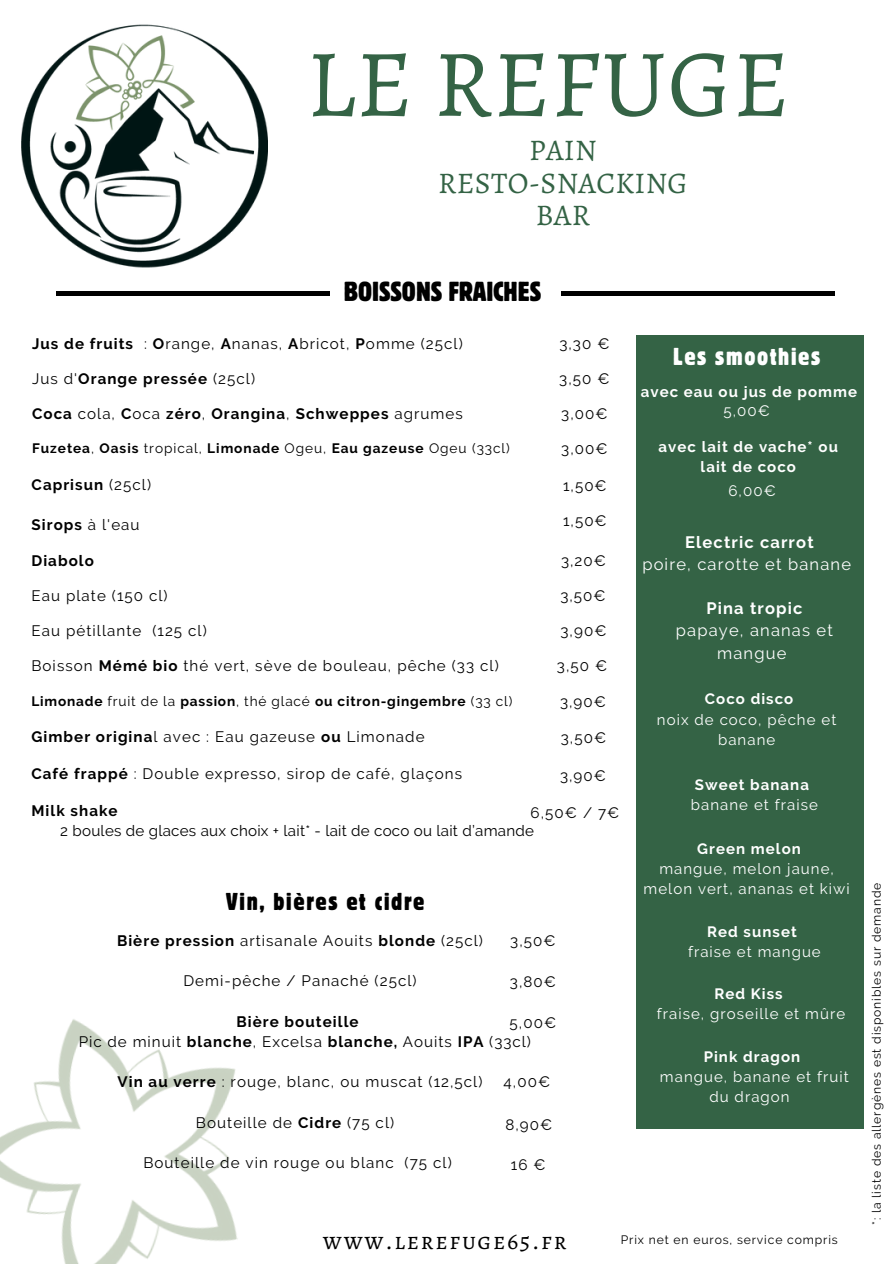
<style>
.page{position:relative;width:894px;height:1264px;background:#fff}
.page>*{position:absolute;margin:0;border:0;box-sizing:border-box;transform-origin:0 0}
.t1{font:96px "Alegreya SC";letter-spacing:.01em;color:#346345}
.t2{font:30px/32.7px "Alegreya SC";letter-spacing:.01em;color:#346345;text-align:center}
.t3{font:condensed 27.3px "Block W1 G";color:#000}
.t4{font:24.15px "Alegreya SC";letter-spacing:.07em;color:#000}
.t5{font:condensed 24.15px "Block W1 G";letter-spacing:.07em;color:#000}
.t6{font:condensed 24.15px "Block W1 G";letter-spacing:.07em;color:#fff}
.t7{font:16.5px/22.5px "Raleway";letter-spacing:.07em;color:#fff;text-align:center}
.t8{font:15.15px "Raleway";letter-spacing:.07em;color:#000}
.t9{font:700 15.15px/20.2px "Raleway";letter-spacing:.07em;color:#000}
.t10{font:15.15px/20.2px "Raleway";letter-spacing:.015em;color:#000}
.t11{font:15.15px "Raleway";color:#fff}
.t12{font:15px/20.2px "Raleway";letter-spacing:.07em;color:#fff;text-align:center}
.t13{font:700 15px/20.2px "Raleway";letter-spacing:.07em;color:#fff;text-align:center}
.t14{font:700 13.65px "Raleway";letter-spacing:.06em;color:#000}
.t15{font:12.15px "Raleway";letter-spacing:.07em;color:#000}
.s1{font-weight:700}
.s2{font-weight:400}
</style>
<div class="page">
<hr style="left:57px;top:292px;width:272px;height:3px;background:#000">
<hr style="left:561px;top:292px;width:273px;height:3px;background:#000">
<img style="left:0;top:1019px;width:238px;height:244px">
<img style="left:21px;top:24px;width:247px;height:244px">
<div style="left:635px;top:335px;width:228px;height:793px;background:#346345"></div>
<h5 class="t1" style="left:306px;top:18px;width:484px">LE REFUGE</h5>
<h5 class="t2" style="left:438px;top:133px;width:251px">PAIN<br>RESTO-SNACKING<br>BAR</h5>
<p class="t3" style="left:344px;top:274px;width:199px">BOISSONS FRAICHES</p>
<p class="t8" style="left:32px;top:334px;width:432px"><span class="s1">Jus de fruits</span> : <span class="s1">O</span>range, <span class="s1">A</span>nanas, <span class="s1">A</span>bricot, <span class="s1">P</span>omme (25cl)</p>
<p class="t8" style="left:559px;top:334px;width:52px">3,30 €</p>
<h5 class="t9" style="left:32px;top:368px;width:224px"><span class="s2">Jus d'</span>Orange pressée <span class="s2">(25cl)</span></h5>
<h4 class="t8" style="left:559px;top:369px;width:52px">3,50 €</h4>
<h5 class="t9" style="left:32px;top:403px;width:432px">Coca <span class="s2">cola,</span> C<span class="s2">oca</span> zéro<span class="s2">,</span> Orangina<span class="s2">,</span> Schweppes <span class="s2">agrumes</span></h5>
<p class="t8" style="left:561px;top:405px;width:48px">3,00€</p>
<h5 class="t14" style="left:32px;top:440px;width:479px">Fuzetea<span class="s2">,</span> Oasis <span class="s2">tropical,</span> Limonade <span class="s2">Ogeu,</span> Eau gazeuse <span class="s2">Ogeu (33cl)</span></h5>
<h5 class="t8" style="left:561px;top:440px;width:48px">3,00€</h5>
<h5 class="t9" style="left:32px;top:474px;width:121px">Caprisun <span class="s2">(25cl)</span></h5>
<h5 class="t8" style="left:563px;top:476px;width:45px">1,50€</h5>
<p class="t9" style="left:32px;top:515px;width:109px">Sirops <span class="s2">à l'eau</span></p>
<p class="t8" style="left:563px;top:511px;width:45px">1,50€</p>
<p class="t9" style="left:31px;top:550px;width:64px">Diabolo</p>
<p class="t8" style="left:561px;top:551px;width:46px">3,20€</p>
<h6 class="t8" style="left:31px;top:586px;width:138px">Eau plate (150 cl)</h6>
<h5 class="t8" style="left:560px;top:586px;width:47px">3,50€</h5>
<h5 class="t8" style="left:31px;top:622px;width:177px">Eau pétillante (125 cl)</h5>
<h5 class="t8" style="left:560px;top:622px;width:47px">3,90€</h5>
<h5 class="t8" style="left:31px;top:657px;width:468px">Boisson <span class="s1">Mémé bio</span> thé vert, sève de bouleau, pêche (33 cl)</h5>
<h5 class="t8" style="left:556px;top:657px;width:52px">3,50 €</h5>
<h5 class="t14" style="left:31px;top:693px;width:482px">Limonade <span class="s2">fruit de la</span> passion<span class="s2">, thé glacé</span> ou citron-gingembre <span class="s2">(33 cl)</span></h5>
<h5 class="t8" style="left:560px;top:692px;width:47px">3,90€</h5>
<h5 class="t8" style="left:31px;top:728px;width:394px"><span class="s1">Gimber origina</span>l avec : Eau gazeuse <span class="s1">ou</span> Limonade</h5>
<h5 class="t8" style="left:560px;top:729px;width:47px">3,50€</h5>
<h5 class="t8" style="left:31px;top:764px;width:432px"><span class="s1">Café frappé</span> : Double expresso, sirop de café, glaçons</h5>
<h5 class="t8" style="left:560px;top:766px;width:47px">3,90€</h5>
<h5 class="t10" style="left:60px;top:800px;width:475px;text-indent:-29px"><span class="s1">Milk shake<br></span>2 boules de glaces aux choix + lait* - lait de coco ou lait d’amande</h5>
<h5 class="t8" style="left:530px;top:803px;width:90px">6,50€ / 7€</h5>
<h5 class="t5" style="left:226px;top:886px;width:200px">Vin, bières et cidre</h5>
<h2 class="t8" style="left:117px;top:931px;width:367px"><span class="s1">Bière pression</span> artisanale Aouits <span class="s1">blonde</span> (25cl)</h2>
<h2 class="t8" style="left:183px;top:971px;width:235px">Demi-pêche / Panaché (25cl)</h2>
<p class="t9" style="left:79px;top:1011px;width:453px;text-indent:158px">Bière bouteille<br><span class="s2">Pic de minuit</span> blanche<span class="s2">, Excelsa</span> blanche, <span class="s2">Aouits</span> IPA <span class="s2">(33cl)</span></p>
<p class="t8" style="left:117px;top:1073px;width:366px"><span class="s1">Vin au verre</span> : rouge, blanc, ou muscat (12,5cl)</p>
<h5 class="t8" style="left:196px;top:1113px;width:200px">Bouteille de <span class="s1">Cidre</span> (75 cl)</h5>
<h5 class="t8" style="left:143px;top:1154px;width:310px">Bouteille de vin rouge ou blanc (75 cl)</h5>
<p class="t8" style="left:510px;top:1155px;width:36px">16 €</p>
<h6 class="t8" style="left:510px;top:931px;width:47px">3,50€</h6>
<h5 class="t8" style="left:509px;top:972px;width:48px">3,80€</h5>
<h5 class="t8" style="left:509px;top:1013px;width:48px">5,00€</h5>
<h5 class="t8" style="left:503px;top:1072px;width:48px">4,00€</h5>
<h1 class="t8" style="left:505px;top:1115px;width:48px">8,90€</h1>
<h5 class="t6" style="left:673px;top:341px;width:148px">Les smoothies</h5>
<h5 class="t11" style="left:723px;top:402px;width:48px">5,00€</h5>
<h5 class="t13" style="left:640px;top:382px;width:218px">avec eau ou jus de pomme</h5>
<p class="t13" style="left:658px;top:436px;width:181px">avec lait de vache* ou lait de coco</p>
<h5 class="t11" style="left:728px;top:481px;width:49px">6,00€</h5>
<h5 class="t7" style="left:642px;top:531px;width:210px"><span class="s1">Electric carrot<br></span>poire, carotte et banane</h5>
<h5 class="t7" style="left:675px;top:596px;width:158px"><span class="s1">Pina tropic </span>papaye, ananas et mangue</h5>
<h5 class="t12" style="left:656px;top:688px;width:181px"><span class="s1">Coco disco<br></span>noix de coco, pêche et banane</h5>
<h5 class="t12" style="left:690px;top:774px;width:128px;text-align:left"><span class="s1">Sweet banana </span>banane et fraise</h5>
<h5 class="t13" style="left:697px;top:838px;width:105px">Green melon</h5>
<h4 class="t12" style="left:643px;top:858px;width:208px">mangue, melon jaune, melon vert, ananas et kiwi</h4>
<h5 class="t12" style="left:687px;top:921px;width:134px"><span class="s1">Red sunset </span>fraise et mangue</h5>
<h5 class="t12" style="left:656px;top:983px;width:190px"><span class="s1">Red Kiss<br></span>fraise, groseille et mûre</h5>
<h5 class="t13" style="left:703px;top:1046px;width:98px">Pink dragon</h5>
<h5 class="t12" style="left:659px;top:1066px;width:190px">mangue, banane et fruit</h5>
<h5 class="t12" style="left:709px;top:1086px;width:82px">du dragon</h5>
<p class="t4" style="left:322px;top:1224px;width:245px">www.lerefuge65.fr</p>
<h5 class="t15" style="left:620px;top:1232px;width:218px">Prix net en euros, service compris</h5>
<h5 class="t15" style="left:869px;top:1225px;width:344px;rotate:-90deg">*: la liste des allergènes est disponibles sur demande</h5>
</div>
